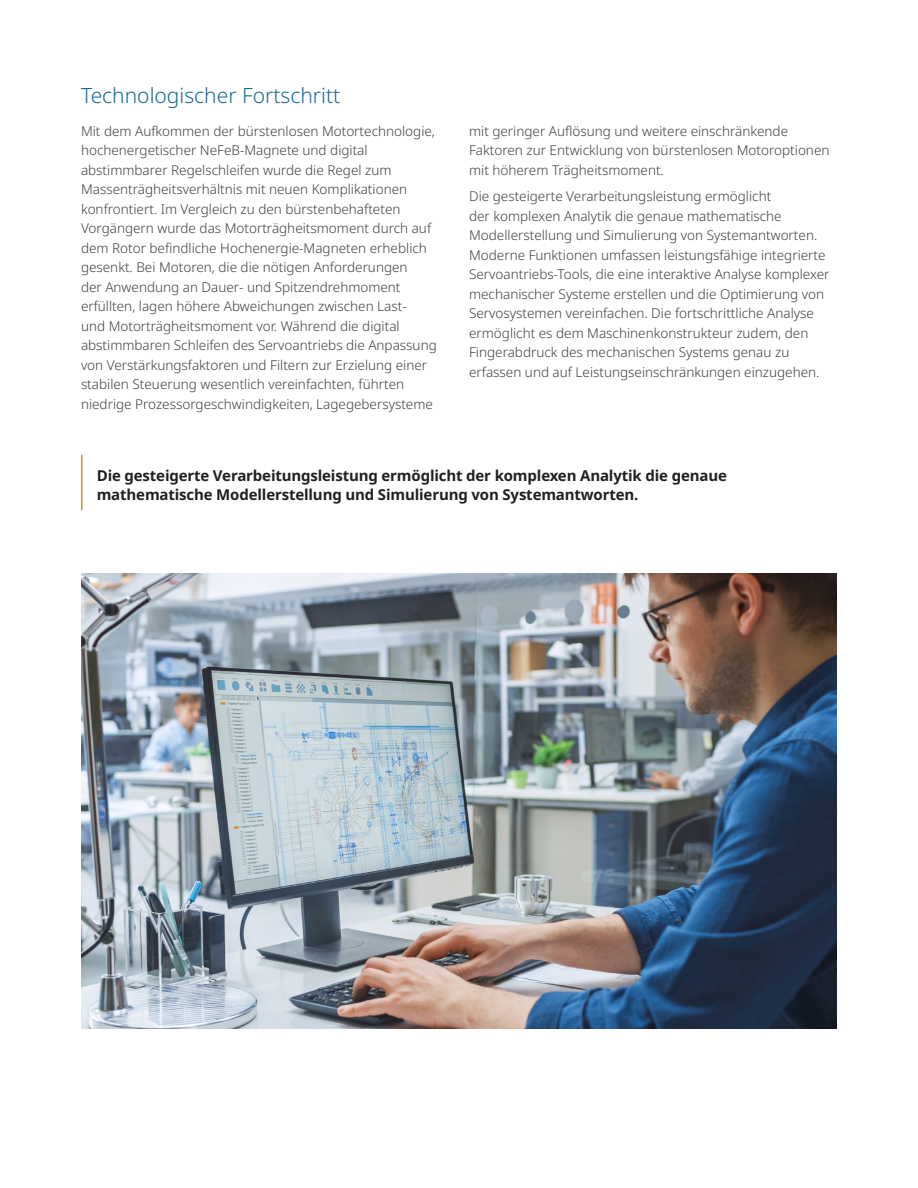
<style>
.page{position:relative;width:918px;height:1188px;background:#fff}
.page>*{position:absolute;margin:0;border:0;box-sizing:border-box;transform-origin:0 0}
.Title{font:300 21px "Noto Sans";color:#1a6899}
.t1{font:700 15px/19.5px "Noto Sans";letter-spacing:-.01em;color:#231f20}
.Body{font:300 13.5px/19.5px "Noto Sans";color:#3e3e3f}
</style>
<div class="page">
<hr style="left:81px;top:455px;width:1px;height:55px;background:#de8b20">
<img style="left:81px;top:573px;width:756px;height:456px">
<p class="Title" style="left:81px;top:84px;width:261px">Technologischer Fortschritt</p>
<p class="Body" style="left:81px;top:122px;width:357px">Mit dem Aufkommen der bürstenlosen Motortechnologie, hochenergetischer NeFeB-Magnete und digital abstimmbarer Regelschleifen wurde die Regel zum Massenträgheitsverhältnis mit neuen Komplikationen konfrontiert. Im Vergleich zu den bürstenbehafteten Vorgängern wurde das Motorträgheitsmoment durch auf dem Rotor befindliche Hochenergie-Magneten erheblich gesenkt. Bei Motoren, die die nötigen Anforderungen<br>der Anwendung an Dauer- und Spitzendrehmoment erfüllten, lagen höhere Abweichungen zwischen Last-<br>und Motorträgheitsmoment vor. Während die digital abstimmbaren Schleifen des Servoantriebs die Anpassung von Verstärkungsfaktoren und Filtern zur Erzielung einer stabilen Steuerung wesentlich vereinfachten, führten niedrige Prozessorgeschwindigkeiten, Lagegebersysteme</p>
<p class="Body" style="left:469px;top:122px;width:362px">mit geringer Auflösung und weitere einschränkende<br>Faktoren zur Entwicklung von bürstenlosen Motoroptionen mit höherem Trägheitsmoment.</p>
<p class="Body" style="left:469px;top:187px;width:362px">Die gesteigerte Verarbeitungsleistung ermöglicht<br>der komplexen Analytik die genaue mathematische Modellerstellung und Simulierung von Systemantworten.<br>Moderne Funktionen umfassen leistungsfähige integrierte Servoantriebs-Tools, die eine interaktive Analyse komplexer mechanischer Systeme erstellen und die Optimierung von Servosystemen vereinfachen. Die fortschrittliche Analyse ermöglicht es dem Maschinenkonstrukteur zudem, den Fingerabdruck des mechanischen Systems genau zu erfassen und auf Leistungseinschränkungen einzugehen.</p>
<p class="t1" style="left:97px;top:466px;width:632px">Die gesteigerte Verarbeitungsleistung ermöglicht der komplexen Analytik die genaue mathematische Modellerstellung und Simulierung von Systemantworten.</p>
</div>
